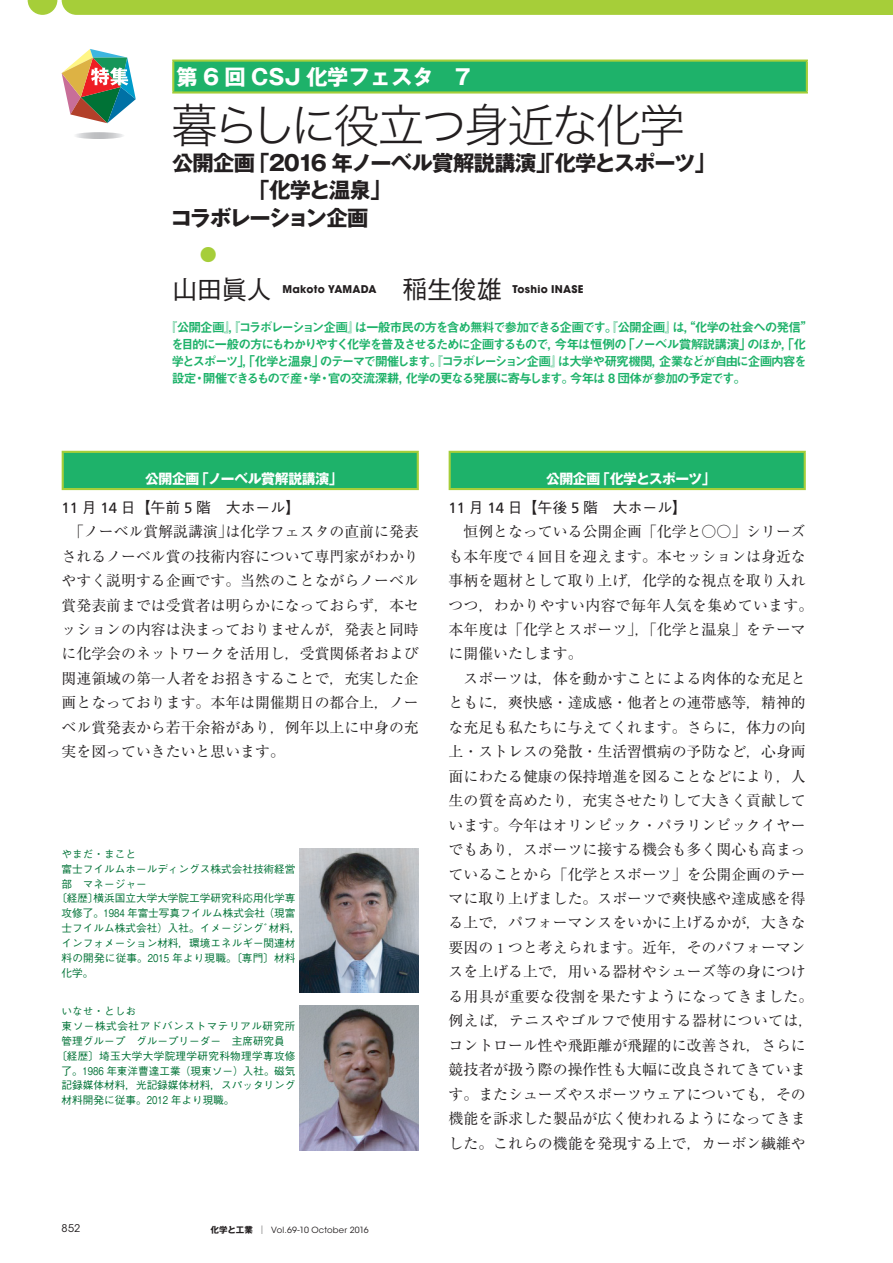
<style>
.page{position:relative;width:893px;height:1263px;background:#fff}
.page>*{position:absolute;margin:0;border:0;box-sizing:border-box;transform-origin:0 0}
.t1{font:46.8px "Hira Kaku Std W2";letter-spacing:-.075em;color:#231f20}
.t2{font:500 25.5px "Gothic BBB Pr 6";letter-spacing:-.03em;color:#231f20}
.t3{font:700 21.3px/27.6px "Gothic MB101 Pr 6";letter-spacing:-.05em;color:#231f20}
.t4{font:700 21.3px "Gothic MB101 Pr 6";color:#fff}
.t5{font:16.95px "Ryumin Pr 6";color:#a6ce39}
.t6{font:14.85px/24.5px "Ryumin Pr 6";color:#231f20;text-align:justify}
.t7{font:500 14.85px "Gothic BBB Pr 6";color:#231f20}
.t8{font:700 13.8px "Gothic MB101 Pr 6";letter-spacing:-.025em;color:#fff}
.t9{font:12.75px/17px "Midashi Go Pr 6 MB31";letter-spacing:-.115em;color:#1eb26a}
.t10{font:500 10.65px "Gothic BBB Pr 6";color:#007236}
.t11{font:500 10.65px "Gothic BBB Pr 6";letter-spacing:.02em;color:#007236}
.t12{font:700 10.65px "ITC Avant Garde Std";letter-spacing:.02em;color:#231f20}
.t13{font:500 10.65px "Gothic BBB Pr 6";letter-spacing:.03em;color:#007236}
.t14{font:500 10.65px "Gothic BBB Pr 6";letter-spacing:.05em;color:#007236}
.t15{font:10.65px "ITC Avant Garde Std";color:#231f20}
.t16{font:8.55px "ITC Avant Garde Std";letter-spacing:.015em;color:#231f20}
.s1{font-family:"Midashi Go Pro MB31"}
.s2{font-family:"Frutiger LT Std";font-weight:400}
.s3{font-family:"Gothic MB101 Pr 6";font-weight:700}
.s4{font-family:"Ryumin Pr 6"}
.s5{font-family:"Adobe Garamond Pro"}
</style>
<div class="page">
<svg style="left:75px;top:132px;width:49px;height:7px"></svg>
<svg style="left:62px;top:49px;width:74px;height:74px"></svg>
<svg style="left:28px;top:0;width:763px;height:15px;background:#a8cf3d"></svg>
<div style="left:791px;top:0;width:102px;height:15px;background:#a6ce39"></div>
<div style="left:63px;top:452px;width:355px;height:37px;background:#1eb26a"></div>
<hr style="left:62px;top:451px;width:357px;height:2px;background:#a6ce39">
<hr style="left:62px;top:453px;width:2px;height:35px;background:#a6ce39">
<hr style="left:417px;top:453px;width:2px;height:35px;background:#a6ce39">
<hr style="left:62px;top:488px;width:357px;height:2px;background:#a6ce39">
<div style="left:450px;top:452px;width:355px;height:37px;background:#1eb26a"></div>
<hr style="left:449px;top:451px;width:357px;height:2px;background:#a6ce39">
<hr style="left:449px;top:453px;width:2px;height:35px;background:#a6ce39">
<hr style="left:804px;top:453px;width:2px;height:35px;background:#a6ce39">
<hr style="left:449px;top:488px;width:357px;height:2px;background:#a6ce39">
<div style="left:173px;top:61px;width:634px;height:31px;background:#1eb26a"></div>
<hr style="left:172px;top:60px;width:636px;height:2px;background:#a6ce39">
<hr style="left:172px;top:62px;width:2px;height:29px;background:#a6ce39">
<hr style="left:806px;top:62px;width:2px;height:29px;background:#a6ce39">
<hr style="left:172px;top:91px;width:636px;height:3px;background:#a6ce39">
<img style="left:300px;top:848px;width:119px;height:145px">
<img style="left:300px;top:1006px;width:119px;height:144px">
<h3 class="t4" style="left:176px;top:59px;width:296px">第 6 回 CSJ 化学フェスタ　7</h3>
<h1 class="t1" style="left:171px;top:90px;width:516px">暮らしに役立つ身近な化学</h1>
<h3 class="t3" style="left:171px;top:148px;width:546px">公開企画「2016 年ノーベル賞解説講演」「化学とスポーツ」　　　　「化学と温泉」<br>コラボレーション企画</h3>
<p class="t5" style="left:200px;top:241px;width:19px">●</p>
<h2 class="t2" style="left:172px;top:269px;width:101px">山田眞人</h2>
<p class="t12" style="left:282px;top:282px;width:96px">Makoto YAMADA</p>
<h2 class="t2" style="left:377px;top:269px;width:127px">　稲生俊雄</h2>
<p class="t12" style="left:512px;top:282px;width:72px">Toshio INASE</p>
<p class="t9" style="left:171px;top:318px;width:643px;text-indent:-7px">『公開企画』，『コラボレーション企画』は一般市民の方を含め無料で参加できる企画です。『公開企画』は，<span class="s1">“</span>化学の社会への発信<span class="s1">”</span>を目的に一般の方にもわかりやすく化学を普及させるために企画するもので，今年は恒例の「ノーベル賞解説講演」のほか，「化学とスポーツ」，「化学と温泉」のテーマで開催します。『コラボレーション企画』は大学や研究機関，企業などが自由に企画内容を設定・開催できるもので産・学・官の交流深耕，化学の更なる発展に寄与します。今年は 8 団体が参加の予定です。</p>
<p class="t8" style="left:145px;top:467px;width:199px">公開企画「ノーベル賞解説講演」</p>
<p class="t7" style="left:62px;top:495px;width:240px"><span class="s2">11</span> 月 <span class="s2">14</span> 日【午前 <span class="s2">5</span> 階　大ホール】</p>
<p class="t6" style="left:62px;top:519px;width:359px">　「ノーベル賞解説講演」は化学フェスタの直前に発表されるノーベル賞の技術内容について専門家がわかりやすく説明する企画です。当然のことながらノーベル賞発表前までは受賞者は明らかになっておらず，本セッションの内容は決まっておりませんが，発表と同時に化学会のネットワークを活用し，受賞関係者および関連領域の第一人者をお招きすることで，充実した企画となっております。本年は開催期日の都合上，ノーベル賞発表から若干余裕があり，例年以上に中身の充実を図っていきたいと思います。</p>
<p class="t10" style="left:62px;top:845px;width:76px">やまだ・まこと</p>
<p class="t10" style="left:62px;top:860px;width:235px">富士フイルムホールディングス株式会社技術経営</p>
<p class="t10" style="left:62px;top:875px;width:87px">部　マネージャー</p>
<p class="t10" style="left:56px;top:890px;width:241px">〔経歴〕横浜国立大学大学院工学研究科応用化学専</p>
<p class="t10" style="left:62px;top:905px;width:235px">攻修了。1984 年富士写真フイルム株式会社（現富</p>
<p class="t10" style="left:62px;top:919px;width:241px">士フイルム株式会社）入社。イメージング゛材料，</p>
<p class="t10" style="left:62px;top:934px;width:235px">インフォメーション材料，環境エネルギー関連材</p>
<p class="t11" style="left:62px;top:949px;width:235px">料の開発に従事。2015 年より現職。〔専門〕材料</p>
<p class="t10" style="left:62px;top:964px;width:33px">化学。</p>
<p class="t10" style="left:62px;top:1002px;width:76px">いなせ・としお</p>
<p class="t14" style="left:62px;top:1017px;width:235px">東ソー株式会社アドバンストマテリアル研究所</p>
<p class="t10" style="left:62px;top:1032px;width:225px">管理グループ　グループリーダー　主席研究員</p>
<p class="t13" style="left:56px;top:1047px;width:241px">〔経歴〕埼玉大学大学院理学研究科物理学専攻修</p>
<p class="t10" style="left:62px;top:1062px;width:235px">了。1986 年東洋曹達工業（現東ソー）入社。磁気</p>
<p class="t10" style="left:62px;top:1077px;width:235px">記録媒体材料，光記録媒体材料，スパッタリング</p>
<p class="t10" style="left:62px;top:1092px;width:174px">材料開発に従事。2012 年より現職。</p>
<p class="t15" style="left:62px;top:1222px;width:20px">852</p>
<p class="t16" style="left:210px;top:1224px;width:160px"><span class="s3">化学と工業</span> <span class="s4">│</span> Vol.69-10 October 2016</p>
<p class="t8" style="left:546px;top:467px;width:171px">公開企画「化学とスポーツ」</p>
<p class="t7" style="left:449px;top:495px;width:240px"><span class="s2">11</span> 月 <span class="s2">14</span> 日【午後 <span class="s2">5</span> 階　大ホール】</p>
<p class="t6" style="left:449px;top:519px;width:366px;text-align:left">　恒例となっている公開企画「化学と○○」シリーズも本年度で <span class="s5">4</span> 回目を迎えます。本セッションは身近な事柄を題材として取り上げ，化学的な視点を取り入れつつ，わかりやすい内容で毎年人気を集めています。本年度は「化学とスポーツ」，「化学と温泉」をテーマに開催いたします。<br>　スポーツは，体を動かすことによる肉体的な充足とともに，爽快感・達成感・他者との連帯感等，精神的な充足も私たちに与えてくれます。さらに，体力の向上・ストレスの発散・生活習慣病の予防など，心身両面にわたる健康の保持増進を図ることなどにより，人生の質を高めたり，充実させたりして大きく貢献しています。今年はオリンピック・パラリンピックイヤーでもあり，スポーツに接する機会も多く関心も高まっていることから「化学とスポーツ」を公開企画のテーマに取り上げました。スポーツで爽快感や達成感を得る上で，パフォーマンスをいかに上げるかが，大きな要因の <span class="s5">1</span> つと考えられます。近年，そのパフォーマンスを上げる上で，用いる器材やシューズ等の身につける用具が重要な役割を果たすようになってきました。例えば，テニスやゴルフで使用する器材については，コントロール性や飛距離が飛躍的に改善され，さらに競技者が扱う際の操作性も大幅に改良されてきています。またシューズやスポーツウェアについても，その機能を訴求した製品が広く使われるようになってきました。これらの機能を発現する上で，カーボン繊維や</p>
</div>
